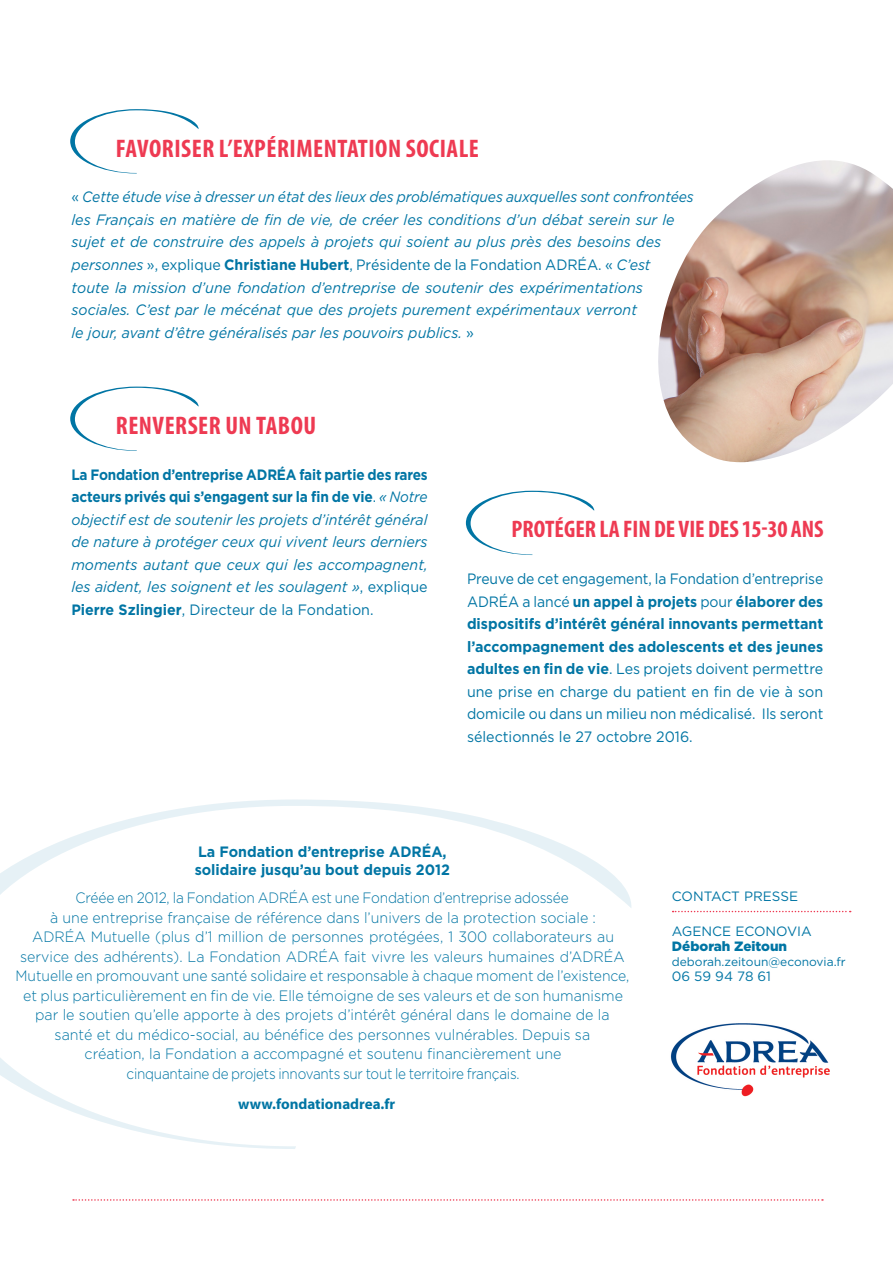
<style>
.page{position:relative;width:893px;height:1263px;background:#fff}
.page>*{position:absolute;margin:0;border:0;box-sizing:border-box;transform-origin:0 0}
.Style_de_paragraphe{font:700 condensed 25.5px "Myriad Pro";letter-spacing:.02em;color:#ee3a52}
.Style_de_paragraphe-2{font:700 condensed 24px "Myriad Pro";color:#ee3a52}
.t1{font:300 15px/19.5px "Gotham";color:#0075a4;text-align:center;scale:.92 1}
.t2{font:italic 15px/22.5px "Gotham";color:#0075a4;scale:.93 1}
.t3{font:15px/22.5px "Gotham";letter-spacing:-.005em;color:#0075a4;text-align:justify;scale:.93 1}
.t4{font:italic 15px/22.5px "Gotham";color:#0075a4;text-align:justify;scale:.92 1}
.t5{font:700 15px/18px "Gotham";color:#0075a4;scale:.95 1}
.t6{font:700 15px "Myriad Pro";color:#0075a4}
.t7{font:13.5px "Gotham";color:#0075a4}
.t8{font:900 13.5px "Gotham";color:#0075a4}
.t9{font:12px "Gotham";color:#0075a4}
.s1{font-style:normal}
.s2{font-weight:700;font-style:normal}
.s3{font-weight:700}
</style>
<div class="page">
<img style="left:658px;top:160px;width:235px;height:302px">
<svg style="left:70px;top:109px;width:129px;height:64px"></svg>
<svg style="left:0;top:799px;width:632px;height:350px"></svg>
<svg style="left:673px;top:911px;width:178px;height:1px"></svg>
<img style="left:670px;top:1023px;width:160px;height:74px">
<svg style="left:70px;top:387px;width:129px;height:64px"></svg>
<svg style="left:73px;top:1199px;width:750px;height:2px"></svg>
<svg style="left:466px;top:491px;width:128px;height:64px"></svg>
<p class="Style_de_paragraphe" style="left:116px;top:132px;width:365px">FAVORISER L’EXPÉRIMENTATION SOCIALE</p>
<p class="t2" style="left:72px;top:186px;width:670px"><span class="s1">«</span> Cette étude vise à dresser un état des lieux des problématiques auxquelles sont confrontées les Français en matière de fin de vie, de créer les conditions d’un débat serein sur le sujet et de construire des appels à projets qui soient au plus près des besoins des personnes <span class="s1">», explique</span> <span class="s2">Christiane Hubert</span><span class="s1">, Présidente de la Fondation ADRÉA. «</span> C’est<br>toute la mission d’une fondation d’entreprise de soutenir des expérimentations sociales. C’est par le mécénat que des projets purement expérimentaux verront<br>le jour, avant d’être généralisés par les pouvoirs publics. <span class="s1">»</span></p>
<p class="Style_de_paragraphe" style="left:116px;top:410px;width:202px">RENVERSER UN TABOU</p>
<p class="t4" style="left:71px;top:463px;width:389px"><span class="s2">La Fondation d’entreprise ADRÉA fait partie des rares acteurs privés qui s’engagent sur la fin de vie</span><span class="s1">.</span> « Notre objectif est de soutenir les projets d’intérêt général de nature à protéger ceux qui vivent leurs derniers moments autant que ceux qui les accompagnent, les aident, les soignent et les soulagent »<span class="s1">, explique </span><span class="s2">Pierre Szlingier</span><span class="s1">, Directeur de la Fondation.</span></p>
<p class="Style_de_paragraphe-2" style="left:512px;top:514px;width:313px">PROTÉGER LA FIN DE VIE DES 15-30 ANS</p>
<p class="t3" style="left:467px;top:567px;width:385px">Preuve de cet engagement, la Fondation d’entreprise ADRÉA a lancé <span class="s3">un appel à projets</span> pour <span class="s3">élaborer des dispositifs d’intérêt général innovants permettant l’accompagnement des adolescents et des jeunes adultes en fin de vie</span>. Les projets doivent permettre une prise en charge du patient en fin de vie à son domicile ou dans un milieu non médicalisé. Ils seront sélectionnés le 27 octobre 2016.</p>
<p class="t5" style="left:195px;top:842px;width:270px">La Fondation d’entreprise ADRÉA, solidaire jusqu’au bout depuis 2012</p>
<p class="t1" style="left:16px;top:888px;width:669px">Créée en 2012, la Fondation ADRÉA est une Fondation d’entreprise adossée<br>à une entreprise française de référence dans l’univers de la protection sociale :<br>ADRÉA Mutuelle (plus d’1 million de personnes protégées, 1 300 collaborateurs au service des adhérents). La Fondation ADRÉA fait vivre les valeurs humaines d’ADRÉA Mutuelle en promouvant une santé solidaire et responsable à chaque moment de l’existence, et plus particulièrement en fin de vie. Elle témoigne de ses valeurs et de son humanisme par le soutien qu’elle apporte à des projets d’intérêt général dans le domaine de la santé et du médico-social, au bénéfice des personnes vulnérables. Depuis sa<br>création, la Fondation a accompagné et soutenu financièrement une<br>cinquantaine de projets innovants sur tout le territoire français.</p>
<p class="t7" style="left:672px;top:888px;width:128px">CONTACT PRESSE</p>
<p class="t7" style="left:672px;top:922px;width:141px">AGENCE ECONOVIA</p>
<p class="t8" style="left:672px;top:937px;width:117px">Déborah Zeitoun</p>
<p class="t9" style="left:672px;top:954px;width:175px">deborah.zeitoun@econovia.fr</p>
<p class="t7" style="left:672px;top:967px;width:101px">06 59 94 78 61</p>
<p class="t6" style="left:238px;top:1094px;width:159px">www.fondationadrea.fr</p>
</div>
